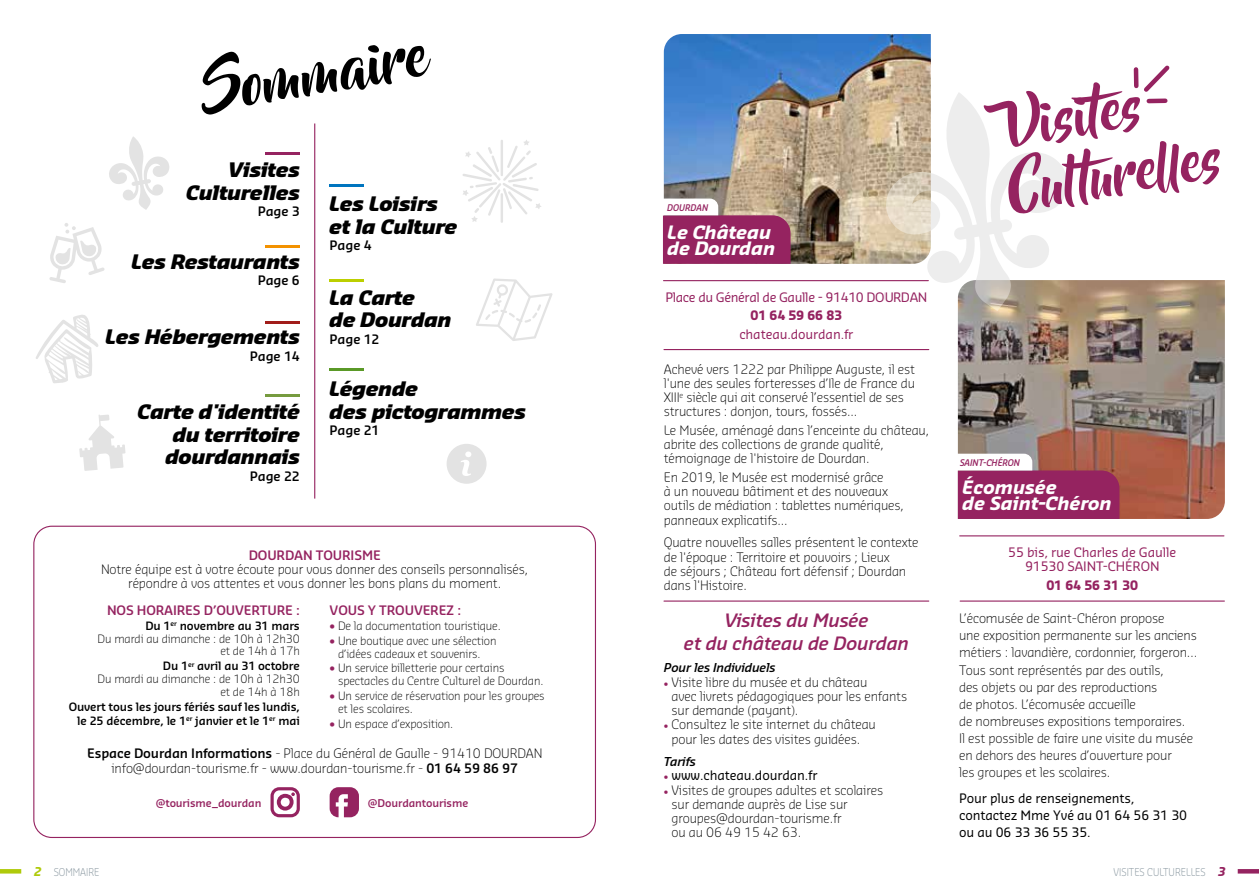
<style>
.page{position:relative;width:1259px;height:893px;background:#fff}
.page>*{position:absolute;margin:0;border:0;box-sizing:border-box;transform-origin:0 0}
.t1{font:italic 56.7px "Beyond The Mountains";color:#000}
.t2{font:italic 55.2px/63.9px "Beyond The Mountains";color:#952360}
.t3{font:italic 900 19.5px/22.5px "Sansa Pro";color:#000}
.t4{font:italic 700 18px/16.5px "Sansa Pro";letter-spacing:-.01em;color:#fff}
.t5{font:italic 600 18px/22.5px "Sansa Pro";letter-spacing:-.01em;color:#952360;text-align:center}
.t6{font:300 12.75px/14.2px "Sansa Pro";letter-spacing:-.01em;color:#000}
.t7{font:12.75px/17.1px "Sansa Pro";letter-spacing:-.01em;color:#000}
.t8{font:12.75px/14.2px "Sansa Pro";letter-spacing:-.01em;color:#952360;text-align:center}
.t9{font:600 12.75px "Sansa Pro";letter-spacing:-.01em;color:#952360}
.t10{font:600 12.75px "Sansa Pro";letter-spacing:-.01em;color:#000}
.t11{font:12.75px "Sansa Pro";letter-spacing:-.03em;color:#952360}
.t12{font:700 12.75px "Sansa Pro";letter-spacing:-.01em;color:#952360}
.t13{font:italic 600 12px "Sansa Pro";letter-spacing:-.01em;color:#000}
.t14{font:300 11.25px/12.8px "Sansa Pro";letter-spacing:-.01em;color:#000}
.t15{font:600 11.25px/14.2px "Sansa Pro";letter-spacing:-.01em;color:#000;text-align:right}
.t16{font:600 10.5px "Sansa Pro";letter-spacing:-.01em;color:#952360}
.t17{font:300 10.5px "Sansa Pro";color:#83929b;scale:.9 1}
.t18{font:italic 600 9px "Sansa Pro";color:#952360;scale:.9 1}
.s1{font-weight:600}
.s2{color:#952360}
.s3{font-weight:700;font-style:italic;font-size:12px;color:#afca0b}
.s4{font-size:9px;color:#952360}
.s5{font-weight:300;font-size:9px;color:#952360}
.s6{font-weight:700;font-style:italic;font-size:12px;color:#952360}
</style>
<div class="page">
<hr style="left:663px;top:280px;width:265px;height:1px;background:#952360">
<hr style="left:664px;top:349px;width:264px;height:1px;background:#952360">
<img style="left:664px;top:34px;width:267px;height:230px">
<img style="left:958px;top:280px;width:267px;height:239px">
<svg style="left:36px;top:315px;width:63px;height:68px"></svg>
<svg style="left:330px;top:787px;width:29px;height:30px"></svg>
<svg style="left:270px;top:787px;width:30px;height:30px"></svg>
<svg style="left:0;top:869px;width:21px;height:4px"></svg>
<svg style="left:109px;top:136px;width:60px;height:74px"></svg>
<hr style="left:314px;top:123px;width:1px;height:376px;background:#952360">
<hr style="left:500px;top:193px;width:3px;height:30px;background:#e3e3e3">
<svg style="left:463px;top:140px;width:78px;height:82px"></svg>
<svg style="left:446px;top:444px;width:40px;height:40px"></svg>
<svg style="left:476px;top:278px;width:76px;height:63px"></svg>
<svg style="left:49px;top:223px;width:56px;height:60px"></svg>
<svg style="left:79px;top:415px;width:46px;height:56px"></svg>
<svg style="left:1237px;top:869px;width:22px;height:4px"></svg>
<hr style="left:959px;top:535px;width:265px;height:1px;background:#952360">
<hr style="left:960px;top:600px;width:264px;height:2px;background:#952360">
<hr style="left:664px;top:600px;width:264px;height:2px;background:#952360">
<svg style="left:885px;top:92px;width:183px;height:219px"></svg>
<hr style="left:1148px;top:99px;width:17px;height:4px;background:#952360">
<div style="left:1133px;top:69px;width:5px;height:17px;background:#952360"></div>
<svg style="left:1144px;top:65px;width:26px;height:27px"></svg>
<hr style="left:330px;top:368px;width:34px;height:2px;background:#5a9927">
<hr style="left:330px;top:279px;width:34px;height:2px;background:#bccf00">
<hr style="left:330px;top:184px;width:34px;height:3px;background:#0075bf">
<hr style="left:265px;top:153px;width:35px;height:2px;background:#952360">
<hr style="left:265px;top:246px;width:35px;height:2px;background:#f39200">
<hr style="left:265px;top:321px;width:35px;height:2px;background:#a11d1a">
<hr style="left:265px;top:394px;width:35px;height:2px;background:#769b3f">
<svg style="left:663px;top:199px;width:127px;height:65px;background:#a64f78"></svg>
<svg style="left:957px;top:454px;width:162px;height:65px;background:#a44771"></svg>
<h1 class="t1" style="left:194px;top:61px;width:229px;rotate:-9deg">Sommaire</h1>
<h3 class="t3" style="left:186px;top:158px;width:115px;text-align:right">Visites<br>Culturelles</h3>
<p class="t10" style="left:258px;top:203px;width:44px">Page 3</p>
<h3 class="t3" style="left:132px;top:250px;width:170px">Les Restaurants</h3>
<p class="t10" style="left:258px;top:272px;width:44px">Page 6</p>
<h3 class="t3" style="left:105px;top:325px;width:196px">Les Hébergements</h3>
<p class="t10" style="left:250px;top:348px;width:51px">Page 14</p>
<h3 class="t3" style="left:138px;top:400px;width:164px;text-align:right">Carte d'identité du territoire dourdannais</h3>
<p class="t10" style="left:250px;top:467px;width:51px">Page 22</p>
<h3 class="t3" style="left:330px;top:192px;width:129px">Les Loisirs et la Culture</h3>
<p class="t10" style="left:330px;top:237px;width:44px">Page 4</p>
<h3 class="t3" style="left:330px;top:285px;width:123px">La Carte<br>de Dourdan</h3>
<p class="t10" style="left:330px;top:330px;width:51px">Page 12</p>
<h3 class="t3" style="left:330px;top:377px;width:198px">Légende<br>des pictogrammes</h3>
<p class="t10" style="left:330px;top:422px;width:51px">Page 21</p>
<p class="t9" style="left:249px;top:546px;width:133px">DOURDAN TOURISME</p>
<p class="t6" style="left:101px;top:561px;width:429px;text-align:center">Notre équipe est à votre écoute pour vous donner des conseils personnalisés, répondre à vos attentes et vous donner les bons plans du moment.</p>
<p class="t9" style="left:107px;top:602px;width:194px">NOS HORAIRES D’OUVERTURE :</p>
<p class="t14" style="left:98px;top:619px;width:204px;text-align:right"><span class="s1">Du 1</span><sup>er</sup> <span class="s1">novembre au 31 mars<br></span>Du mardi au dimanche : de 10h à 12h30 et de 14h à 17h</p>
<p class="t14" style="left:98px;top:659px;width:204px;text-align:right"><span class="s1">Du 1</span><sup>er</sup> <span class="s1">avril au 31 octobre<br></span>Du mardi au dimanche : de 10h à 12h30 et de 14h à 18h</p>
<p class="t15" style="left:69px;top:699px;width:232px">Ouvert tous les jours fériés sauf les lundis, le 25 décembre, le 1<sup>er</sup> janvier et le 1<sup>er</sup> mai</p>
<p class="t9" style="left:330px;top:602px;width:133px">VOUS Y TROUVEREZ :</p>
<p class="t14" style="left:330px;top:619px;width:173px"><span class="s2">•</span> De la documentation touristique.</p>
<p class="t14" style="left:338px;top:634px;width:160px;text-indent:-8px"><span class="s2">•</span> Une boutique avec une sélection d’idées cadeaux et souvenirs.</p>
<p class="t14" style="left:338px;top:661px;width:207px;text-indent:-8px"><span class="s2">•</span> Un service billetterie pour certains spectacles du Centre Culturel de Dourdan.</p>
<p class="t14" style="left:338px;top:689px;width:208px;text-indent:-8px"><span class="s2">•</span> Un service de réservation pour les groupes et les scolaires.</p>
<p class="t14" style="left:330px;top:717px;width:125px"><span class="s2">•</span> Un espace d’exposition.</p>
<p class="t6" style="left:87px;top:745px;width:456px;line-height:15.6px;text-align:center"><span class="s1">Espace Dourdan Informations</span> - Place du Général de Gaulle - 91410 DOURDAN info@dourdan-tourisme.fr - www.dourdan-tourisme.fr - <span class="s1">01 64 59 86 97</span></p>
<p class="t17" style="left:34px;top:865px;width:74px"><span class="s3">2</span> SOMMAIRE</p>
<p class="t16" style="left:156px;top:796px;width:107px">@tourisme_dourdan</p>
<p class="t16" style="left:368px;top:796px;width:102px">@Dourdantourisme</p>
<p class="t18" style="left:667px;top:201px;width:47px">DOURDAN</p>
<h3 class="t4" style="left:667px;top:223px;width:110px">Le Château de Dourdan</h3>
<p class="t11" style="left:665px;top:288px;width:263px">Place du Général de Gaulle - 91410 DOURDAN</p>
<p class="t12" style="left:750px;top:307px;width:93px">01 64 59 66 83</p>
<p class="t8" style="left:739px;top:326px;width:115px">chateau.dourdan.fr</p>
<p class="t6" style="left:664px;top:361px;width:253px">Achevé vers 1222 par Philippe Auguste, il est l'une des seules forteresses d’Ile de France du XIII<sup>e</sup> siècle qui ait conservé l’essentiel de ses structures : donjon, tours, fossés...</p>
<p class="t6" style="left:664px;top:422px;width:267px">Le Musée, aménagé dans l’enceinte du château, abrite des collections de grande qualité, témoignage de l'histoire de Dourdan.</p>
<p class="t6" style="left:664px;top:469px;width:242px">En 2019, le Musée est modernisé grâce<br>à un nouveau bâtiment et des nouveaux outils de médiation : tablettes numériques, panneaux explicatifs...</p>
<p class="t6" style="left:664px;top:535px;width:256px">Quatre nouvelles salles présentent le contexte de l'époque : Territoire et pouvoirs ; Lieux<br>de séjours ; Château fort défensif ; Dourdan dans l'Histoire.</p>
<h3 class="t5" style="left:684px;top:609px;width:227px">Visites du Musée<br>et du château de Dourdan</h3>
<p class="t13" style="left:664px;top:660px;width:113px">Pour les Individuels</p>
<p class="t6" style="left:671px;top:674px;width:237px;text-indent:-8px"><span class="s4">•</span> Visite libre du musée et du château<br>avec livrets pédagogiques pour les enfants sur demande (payant).</p>
<p class="t6" style="left:671px;top:717px;width:206px;text-indent:-8px"><span class="s4">•</span> Consultez le site internet du château pour les dates des visites guidées.</p>
<p class="t13" style="left:664px;top:754px;width:34px">Tarifs</p>
<p class="t7" style="left:664px;top:767px;width:155px"><span class="s5">•</span> www.chateau.dourdan.fr</p>
<p class="t6" style="left:671px;top:782px;width:213px;text-indent:-8px"><span class="s4">•</span> Visites de groupes adultes et scolaires sur demande auprès de Lise sur groupes@dourdan-tourisme.fr<br>ou au 06 49 15 42 63.</p>
<h2 class="t2" style="left:990px;top:99px;width:218px;rotate:-9deg">Visites<br>Culturell es</h2>
<p class="t18" style="left:960px;top:456px;width:68px">SAINT-CHÉRON</p>
<h3 class="t4" style="left:962px;top:478px;width:151px">Écomusée<br>de Saint-Chéron</h3>
<p class="t8" style="left:1008px;top:545px;width:169px">55 bis, rue Charles de Gaulle<br>91530 SAINT-CHÉRON</p>
<p class="t12" style="left:1046px;top:577px;width:93px">01 64 56 31 30</p>
<p class="t6" style="left:959px;top:609px;width:240px;line-height:17.1px">L’écomusée de Saint-Chéron propose<br>une exposition permanente sur les anciens métiers : lavandière, cordonnier, forgeron… Tous sont représentés par des outils,<br>des objets ou par des reproductions<br>de photos. L’écomusée accueille<br>de nombreuses expositions temporaires.<br>Il est possible de faire une visite du musée en dehors des heures d’ouverture pour<br>les groupes et les scolaires.</p>
<p class="t7" style="left:959px;top:789px;width:230px">Pour plus de renseignements, contactez Mme Yvé au 01 64 56 31 30 ou au 06 33 36 55 35.</p>
<p class="t17" style="left:1113px;top:865px;width:126px">VISITES CULTURELLES <span class="s6">3</span></p>
</div>
